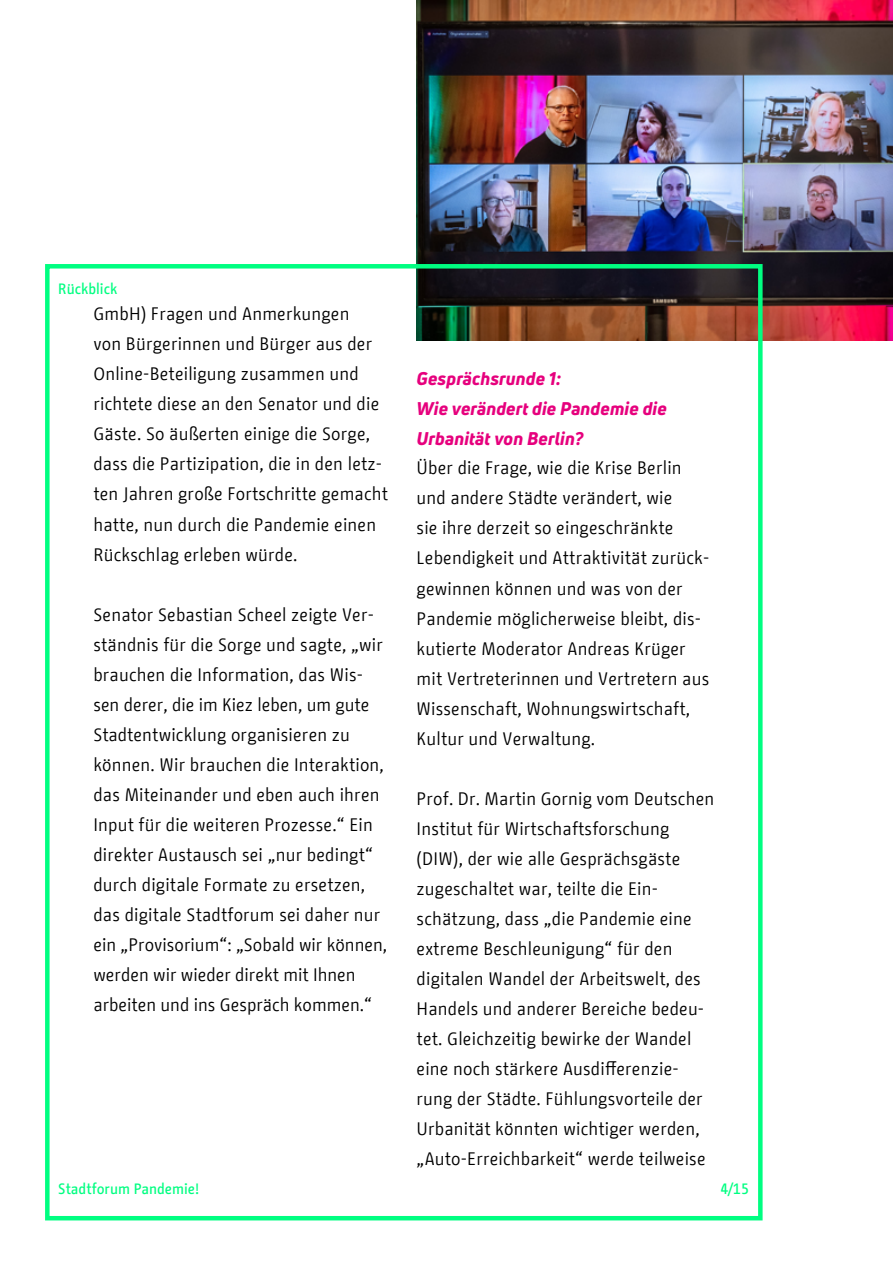
<style>
.page{position:relative;width:893px;height:1263px;background:#fff}
.page>*{position:absolute;margin:0;border:0;box-sizing:border-box;transform-origin:0 0}
.t1{font:18px/30px "BMF Change";letter-spacing:.01em;color:#000}
.t2{font:italic 800 18px/30px "Uni Neue";letter-spacing:.01em;color:#e6007d}
.t3{font:500 15px "BMF Change";color:#00fe81}
</style>
<div class="page">
<img style="left:417px;top:0;width:476px;height:340px">
<div style="left:45px;top:264px;width:718px;height:956px;border:4px solid #00fe81"></div>
<p class="t3" style="left:58px;top:278px;width:61px">Rückblick</p>
<p class="t1" style="left:93px;top:299px;width:296px">GmbH) Fragen und Anmerkungen<br>von Bürgerinnen und Bürger aus der Online-Beteiligung zusammen und richtete diese an den Senator und die Gäste. So äußerten einige die Sorge, dass die Partizipation, die in den letz&shy;ten Jahren große Fortschritte gemacht hatte, nun durch die Pandemie einen Rückschlag erleben würde.</p>
<p class="t1" style="left:93px;top:599px;width:295px">Senator Sebastian Scheel zeigte Ver&shy;ständnis für die Sorge und sagte, „wir brauchen die Information, das Wis&shy;sen derer, die im Kiez leben, um gute Stadtentwicklung organisieren zu können. Wir brauchen die Interaktion, das Miteinander und eben auch ihren Input für die weiteren Prozesse.“ Ein direkter Austausch sei „nur bedingt“ durch digitale Formate zu ersetzen, das digitale Stadtforum sei daher nur ein „Provisorium“: „Sobald wir können, werden wir wieder direkt mit Ihnen arbeiten und ins Gespräch kommen.“</p>
<p class="t2" style="left:417px;top:363px;width:252px">Gesprächsrunde 1:<br>Wie verändert die Pandemie die<br>Urbanität von Berlin?</p>
<p class="t1" style="left:417px;top:453px;width:294px">Über die Frage, wie die Krise Berlin und andere Städte verändert, wie<br>sie ihre derzeit so eingeschränkte Lebendigkeit und Attraktivität zurück&shy;gewinnen können und was von der Pandemie möglicherweise bleibt, dis&shy;kutierte Moderator Andreas Krüger mit Vertreterinnen und Vertretern aus Wissenschaft, Wohnungswirtschaft, Kultur und Verwaltung.</p>
<p class="t1" style="left:417px;top:783px;width:299px">Prof. Dr. Martin Gornig vom Deutschen Institut für Wirtschaftsforschung (DIW), der wie alle Gesprächsgäste zugeschaltet war, teilte die Ein&shy;schätzung, dass „die Pandemie eine extreme Beschleunigung“ für den digitalen Wandel der Arbeitswelt, des Handels und anderer Bereiche bedeu&shy;tet. Gleichzeitig bewirke der Wandel eine noch stärkere Ausdifferenzie&shy;rung der Städte. Fühlungsvorteile der Urbanität könnten wichtiger werden, „Auto-Erreichbarkeit“ werde teilweise</p>
<p class="t3" style="left:58px;top:1178px;width:143px">Stadtforum Pandemie!</p>
<p class="t3" style="left:720px;top:1178px;width:30px">4/15</p>
</div>
